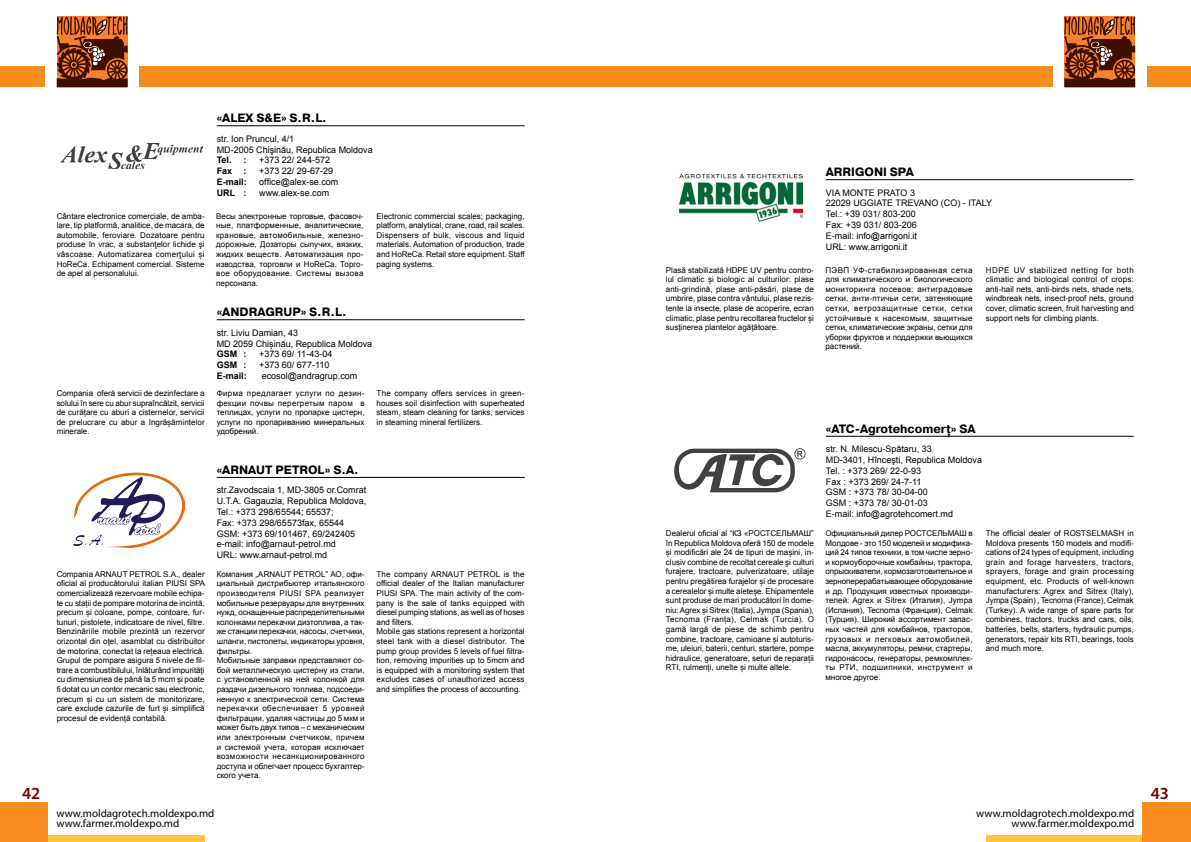
<style>
.page{position:relative;width:1191px;height:842px;background:#fff}
.page>*{position:absolute;margin:0;border:0;box-sizing:border-box;transform-origin:0 0}
.t1{font:600 17px "Myriad Pro";color:#790000}
.t2{font:700 12px "Pragmatica";color:#000}
.t3{font:11px/10px "Myriad Pro";color:#000;text-align:right}
.t4{font:9px/10.8px "Arial";color:#000}
.t5{font:700 9px "Arial";color:#000}
.t6{font:8px/9.6px "Arial";color:#000;text-align:justify}
</style>
<div class="page">
<div style="left:0;top:835px;width:205px;height:7px;background:#ffc63b"></div>
<div style="left:986px;top:835px;width:205px;height:7px;background:#ffc63b"></div>
<div style="left:595px;top:66px;width:596px;height:21px;background:#f68b1f"></div>
<div style="left:0;top:66px;width:595px;height:21px;background:#f68b1f"></div>
<div style="left:1142px;top:802px;width:49px;height:40px;background:#f68b1f"></div>
<div style="left:0;top:802px;width:48px;height:40px;background:#f68b1f"></div>
<div style="left:1053px;top:14px;width:93px;height:76px;background:#fff"></div>
<div style="left:45px;top:14px;width:94px;height:76px;background:#fff"></div>
<svg style="left:1064px;top:17px;width:71px;height:70px;background:#894119"></svg>
<svg style="left:57px;top:17px;width:71px;height:70px;background:#894119"></svg>
<hr style="left:217px;top:125px;width:307px;height:1px;background:#000">
<img style="left:61px;top:143px;width:141px;height:26px">
<hr style="left:217px;top:319px;width:307px;height:1px;background:#000">
<hr style="left:217px;top:477px;width:307px;height:1px;background:#000">
<img style="left:74px;top:472px;width:110px;height:75px">
<hr style="left:826px;top:179px;width:307px;height:1px;background:#000">
<hr style="left:826px;top:436px;width:307px;height:1px;background:#000">
<img style="left:679px;top:174px;width:123px;height:48px">
<svg style="left:674px;top:448px;width:131px;height:44px"></svg>
<p class="t6" style="left:57px;top:211px;width:149px">Cântare electronice comerciale, de amba&shy;lare, tip platformă, analitice, de macara, de automobile, feroviare. Dozatoare pentru produse în vrac, a substanţelor lichide şi vâscoase. Automatizarea comerţului și HoReCa. Echipament comercial. Sisteme de apel al personalului.</p>
<p class="t6" style="left:57px;top:388px;width:149px">Compania oferă servicii de dezinfectare a solului în sere cu abur supraîncălzit, servicii de curățare cu aburi a cisternelor, servicii de prelucrare cu abur a îngrășămintelor minerale.</p>
<h2 class="t2" style="left:217px;top:111px;width:112px">«ALEX S&amp;E» S.R.L.</h2>
<p class="t4" style="left:217px;top:133px;width:158px">str. Ion Pruncul, 4/1<br>MD-2005 Chişinău, Republica Moldova</p>
<p class="t5" style="left:217px;top:154px;width:16px">Tel.</p>
<p class="t5" style="left:244px;top:154px;width:4px">:</p>
<p class="t4" style="left:259px;top:155px;width:72px">+373 22/ 244-572</p>
<p class="t5" style="left:217px;top:165px;width:17px">Fax</p>
<p class="t5" style="left:244px;top:165px;width:4px">:</p>
<p class="t4" style="left:259px;top:166px;width:75px">+373 22/ 29-67-29</p>
<p class="t5" style="left:217px;top:176px;width:32px">E-mail:</p>
<p class="t4" style="left:259px;top:176px;width:81px">office@alex-se.com</p>
<p class="t5" style="left:217px;top:187px;width:31px">URL :</p>
<p class="t4" style="left:259px;top:187px;width:72px">www.alex-se.com</p>
<p class="t6" style="left:216px;top:211px;width:149px">Весы электронные торговые, фасовоч&shy;ные, платформенные, аналитические, крановые, автомобильные, железно&shy;дорожные, Дозаторы сыпучих, вязких, жидких веществ. Автоматизация про&shy;изводства, торговли и HoReCa. Торго&shy;вое оборудование. Системы вызова персонала.</p>
<h2 class="t2" style="left:217px;top:305px;width:131px">«ANDRAGRUP» S.R.L.</h2>
<p class="t4" style="left:217px;top:327px;width:157px">str. Liviu Damian, 43<br>MD 2059 Chișinău, Republica Moldova</p>
<p class="t5" style="left:217px;top:348px;width:31px">GSM :</p>
<p class="t4" style="left:259px;top:349px;width:75px">+373 69/ 11-43-04</p>
<p class="t5" style="left:217px;top:359px;width:31px">GSM :</p>
<p class="t4" style="left:259px;top:360px;width:72px">+373 60/ 677-110</p>
<p class="t5" style="left:217px;top:370px;width:32px">E-mail:</p>
<p class="t4" style="left:262px;top:370px;width:97px">ecosol@andragrup.com</p>
<p class="t6" style="left:377px;top:211px;width:149px">Electronic commercial scales; packaging, platform, analytical, crane, road, rail scales.<br>Dispensers of bulk, viscous and liquid materials. Automation of production, trade and HoReCa. Retail store equipment. Staff paging systems.</p>
<p class="t6" style="left:217px;top:388px;width:149px">Фирма предлагает услуги по дезин&shy;фекции почвы перегретым паром в теплицах, услуги по пропарке цистерн, услуги по пропариванию минеральных удобрений.</p>
<p class="t6" style="left:377px;top:388px;width:149px">The company offers services in green&shy;houses soil disinfection with superheated steam, steam cleaning for tanks, services in steaming mineral fertilizers.</p>
<p class="t6" style="left:57px;top:569px;width:150px">Compania ARNAUT PETROL S.A., dealer oficial al producătorului italian PIUSI SPA comercializează rezervoare mobile echipa&shy;te cu stații de pompare motorina de incintă, precum și coloane, pompe, contoare, fur&shy;tunuri, pistolete, indicatoare de nivel, filtre.<br>Benzinăriile mobile prezintă un rezervor orizontal din oțel, asamblat cu distribuitor de motorina, conectat la rețeaua electrică.<br>Grupul de pompare asigura 5 nivele de fil&shy;trare a combustibilului, înlăturând impurități cu dimensiunea de până la 5 mcm și poate fi dotat cu un contor mecanic sau electronic, precum și cu un sistem de monitorizare, care exclude cazurile de furt și simplifică procesul de evidență contabilă.</p>
<h2 class="t2" style="left:217px;top:462px;width:143px">«ARNAUT PETROL» S.A.</h2>
<p class="t4" style="left:217px;top:485px;width:151px">str.Zavodscaia 1, MD-3805 or.Comrat<br>U.T.A. Gagauzia, Republica Moldova,<br>Tel.: +373 298/65544; 65537;<br>Fax: +373 298/65573fax, 65544<br>GSM: +373 69/101467, 69/242405 e-mail: info@arnaut-petrol.md<br>URL: www.arnaut-petrol.md</p>
<p class="t6" style="left:217px;top:569px;width:149px;text-align:left">Компания „ARNAUT PETROL” АО, офи&shy;циальный дистрибьютер итальянского производителя PIUSI SPA реализует мобильные резервуары для внутренних нужд, оснащенные распределительными колонками перекачки дизтоплива, а так&shy;же станции перекачки, насосы, счетчики, шланги, пистолеты, индикаторы уровня, фильтры.<br>Мобильные заправки представляют со&shy;бой металлическую цистерну из стали, с установленной на ней колонкой для раздачи дизельного топлива, подсоеди&shy;ненную к электрической сети. Система перекачки обеспечивает 5 уровней фильтрации, удаляя частицы до 5 мкм и может быть двух типов – с механическим или электронным счетчиком, причем и системой учета, которая исключает возможности несанкционированного доступа и облегчает процесс бухгалтер&shy;ского учета.</p>
<p class="t6" style="left:377px;top:569px;width:149px;text-align:left">The company ARNAUT PETROL is the official dealer of the Italian manufacturer PIUSI SPA. The main activity of the com&shy;pany is the sale of tanks equipped with diesel pumping stations, as well as of hoses and filters.<br>Mobile gas stations represent a horizontal steel tank with a diesel distributor. The pump group provides 5 levels of fuel filtra&shy;tion, removing impurities up to 5mcm and is equipped with a monitoring system that excludes cases of unauthorized access and simplifies the process of accounting.</p>
<p class="t6" style="left:666px;top:265px;width:149px">Plasă stabilizată HDPE UV pentru contro&shy;lul climatic și biologic al culturilor: plase anti-grindină, plase anti-păsări, plase de umbrire, plase contra vântului, plase rezis&shy;tente la insecte, plase de acoperire, ecran climatic, plase pentru recoltarea fructelor și susținerea plantelor agățătoare.</p>
<h2 class="t2" style="left:826px;top:165px;width:90px">ARRIGONI SPA</h2>
<p class="t4" style="left:826px;top:187px;width:168px">VIA MONTE PRATO 3<br>22029 UGGIATE TREVANO (CO) - ITALY<br>Tel.: +39 031/ 803-200<br>Fax: +39 031/ 803-206<br>E-mail: info@arrigoni.it<br>URL: www.arrigoni.it</p>
<p class="t6" style="left:825px;top:265px;width:149px">ПЭВП УФ-стабилизированная сетка для климатического и биологического мониторинга посевов: антиградовые сетки, анти-птичьи сети, затеняющие сетки, ветрозащитные сетки, сетки устойчивые к насекомым, защитные сетки, климатические экраны, сетки для уборки фруктов и поддержки вьющихся растений.</p>
<p class="t6" style="left:985px;top:265px;width:149px">HDPE UV stabilized netting for both climatic and biological control of crops: anti-hail nets, anti-birds nets, shade nets, windbreak nets, insect-proof nets, ground cover, climatic screen, fruit harvesting and support nets for climbing plants.</p>
<p class="t6" style="left:666px;top:528px;width:149px">Dealerul oficial al “КЗ «РОСТСЕЛЬМАШ” în Republica Moldova oferă 150 de modele și modificări ale 24 de tipuri de mașini, in&shy;clusiv combine de recoltat cereale şi culturi furajere, tractoare, pulverizatoare, utilaje pentru pregătirea furajelor și de procesare a cerealelor și multe aleteșe. Ehipamentele sunt produse de mari producători în dome&shy;niu: Agrex și Sitrex (Italia), Jympa (Spania), Tecnoma (Franța), Celmak (Turcia). O gamă largă de piese de schimb pentru combine, tractoare, camioane și autoturis&shy;me, uleiuri, baterii, centuri, startere, pompe hidraulice, generatoare, seturi de reparații RTI, rulmenți, unelte și multe altele.</p>
<h2 class="t2" style="left:826px;top:421px;width:151px">«ATC-Agrotehcomerț» SA</h2>
<p class="t4" style="left:826px;top:444px;width:158px">str. N. Milescu-Spătaru, 33<br>MD-3401, Hînceşti, Republica Moldova<br>Tel. : +373 269/ 22-0-93<br>Fax : +373 269/ 24-7-11<br>GSM : +373 78/ 30-04-00<br>GSM : +373 78/ 30-01-03<br>E-mail: info@agrotehcomert.md</p>
<p class="t6" style="left:825px;top:528px;width:149px">Официальный дилер РОСТСЕЛЬМАШ в Молдове - это 150 моделей и модифика&shy;ций 24 типов техники, в том числе зерно&shy;и кормоуборочные комбайны, трактора, опрыскиватели, кормозаготовительное и зерноперерабатывающее оборудование и др. Продукция известных производи&shy;телей: Agrex и Sitrex (Италия), Jympa (Испания), Tecnoma (Франция), Celmak (Турция). Широкий ассортимент запас&shy;ных частей для комбайнов, тракторов, грузовых и легковых автомобилей, масла, аккумуляторы, ремни, стартеры, гидронасосы, генераторы, ремкомплек&shy;ты РТИ, подшипники, инструмент и многое другое.</p>
<p class="t6" style="left:985px;top:528px;width:149px">The official dealer of ROSTSELMASH in Moldova presents 150 models and modifi&shy;cations of 24 types of equipment, including grain and forage harvesters, tractors, sprayers, forage and grain processing equipment, etc. Products of well-known manufacturers: Agrex and Sitrex (Italy), Jympa (Spain) , Tecnoma (France), Celmak (Turkey). A wide range of spare parts for combines, tractors, trucks and cars, oils, batteries, belts, starters, hydraulic pumps, generators, repair kits RTI, bearings, tools and much more.</p>
<h1 class="t1" style="left:22px;top:782px;width:20px">42</h1>
<h1 class="t1" style="left:1150px;top:782px;width:20px">43</h1>
<h3 class="t3" style="left:976px;top:808px;width:159px">www.moldagrotech.moldexpo.md www.farmer.moldexpo.md</h3>
<h3 class="t3" style="left:56px;top:808px;width:159px;text-align:left">www.moldagrotech.moldexpo.md www.farmer.moldexpo.md</h3>
</div>
